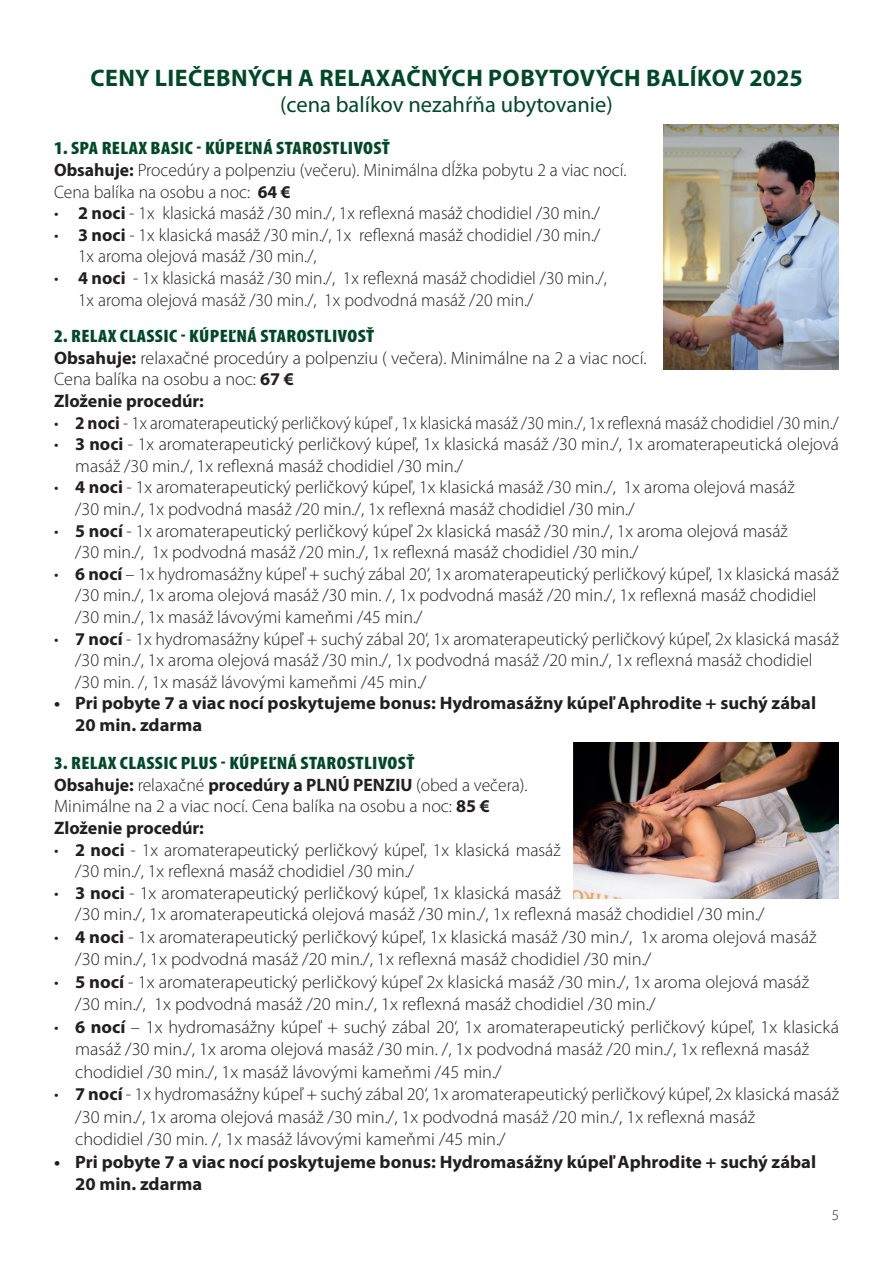
<style>
.page{position:relative;width:893px;height:1263px;background:#fff}
.page>*{position:absolute;margin:0;border:0;box-sizing:border-box;transform-origin:0 0}
.Východzie{font:700 24px "Myriad Pro";letter-spacing:.02em;color:#014829}
.Východzie-2{font:22.5px "Myriad Pro";color:#014829}
.Východzie-3{font:300 18px/21.6px "Myriad Pro";color:#231f20}
.Východzie-4{font:700 18px "Myriad Pro";color:#231f20}
.Východzie-5{font:900 condensed 18px "Myriad Pro";letter-spacing:.02em;color:#014829;scale:1.1 1}
.Východzie-6{font:300 15px "Myriad Pro";color:#231f20}
.s1{font-weight:700}
.s2{font-weight:300}
</style>
<div class="page">
<img style="left:664px;top:124px;width:175px;height:245px">
<img style="left:573px;top:742px;width:266px;height:157px">
<p class="Východzie" style="left:90px;top:63px;width:714px">CENY LIEČEBNÝCH A RELAXAČNÝCH POBYTOVÝCH BALÍKOV 2025</p>
<p class="Východzie-2" style="left:280px;top:90px;width:334px">(cena balíkov nezahŕňa ubytovanie)</p>
<p class="Východzie-5" style="left:54px;top:138px;width:307px">1. SPA RELAX BASIC - KÚPEĽNÁ STAROSTLIVOSŤ</p>
<p class="Východzie-3" style="left:54px;top:159px;width:574px"><span class="s1">Obsahuje:</span> Procedúry a polpenziu (večeru). Minimálna dĺžka pobytu 2 a viac nocí.</p>
<p class="Východzie-3" style="left:54px;top:181px;width:238px">Cena balíka na osobu a noc: <span class="s1">64 €</span></p>
<p class="Východzie-3" style="left:54px;top:202px;width:548px">• <span class="s1">2 noci</span> - 1x klasická masáž /30 min./, 1x reflexná masáž chodidiel /30 min./</p>
<p class="Východzie-3" style="left:54px;top:224px;width:548px">• <span class="s1">3 noci</span> - 1x klasická masáž /30 min./, 1x reflexná masáž chodidiel /30 min./</p>
<p class="Východzie-3" style="left:78px;top:245px;width:240px">1x aroma olejová masáž /30 min./,</p>
<p class="Východzie-3" style="left:54px;top:267px;width:555px">• <span class="s1">4 noci</span> - 1x klasická masáž /30 min./, 1x reflexná masáž chodidiel /30 min./,</p>
<p class="Východzie-3" style="left:78px;top:289px;width:457px">1x aroma olejová masáž /30 min./, 1x podvodná masáž /20 min./</p>
<p class="Východzie-5" style="left:54px;top:326px;width:293px">2. RELAX CLASSIC - KÚPEĽNÁ STAROSTLIVOSŤ</p>
<p class="Východzie-3" style="left:54px;top:347px;width:594px"><span class="s1">Obsahuje:</span> relaxačné procedúry a polpenziu ( večera). Minimálne na 2 a viac nocí.<br>Cena balíka na osobu a noc: <span class="s1">67 €</span></p>
<p class="Východzie-4" style="left:54px;top:389px;width:151px">Zloženie procedúr:</p>
<p class="Východzie-3" style="left:54px;top:412px;width:786px">• <span class="s1">2 noci</span> - 1x aromaterapeutický perličkový kúpeľ , 1x klasická masáž /30 min./, 1x reflexná masáž chodidiel /30 min./</p>
<p class="Východzie-3" style="left:75px;top:433px;width:765px;text-indent:-21px">• <span class="s1">3 noci</span> - 1x aromaterapeutický perličkový kúpeľ, 1x klasická masáž /30 min./, 1x aromaterapeutická olejová masáž /30 min./, 1x reflexná masáž chodidiel /30 min./</p>
<p class="Východzie-3" style="left:54px;top:476px;width:742px">• <span class="s1">4 noci</span> - 1x aromaterapeutický perličkový kúpeľ, 1x klasická masáž /30 min./, 1x aroma olejová masáž</p>
<p class="Východzie-3" style="left:75px;top:498px;width:561px">/30 min./, 1x podvodná masáž /20 min./, 1x reflexná masáž chodidiel /30 min./</p>
<p class="Východzie-3" style="left:54px;top:520px;width:735px">• <span class="s1">5 nocí</span> - 1x aromaterapeutický perličkový kúpeľ 2x klasická masáž /30 min./, 1x aroma olejová masáž</p>
<p class="Východzie-3" style="left:75px;top:541px;width:565px">/30 min./, 1x podvodná masáž /20 min./, 1x reflexná masáž chodidiel /30 min./</p>
<p class="Východzie-3" style="left:54px;top:563px;width:786px;text-align:center">• <span class="s1">6 nocí</span> – 1x hydromasážny kúpeľ + suchý zábal 20‘, 1x aromaterapeutický perličkový kúpeľ, 1x klasická masáž /30 min./, 1x aroma olejová masáž /30 min. /, 1x podvodná masáž /20 min./, 1x reflexná masáž chodidiel</p>
<p class="Východzie-3" style="left:75px;top:606px;width:349px">/30 min./, 1x masáž lávovými kameňmi /45 min./</p>
<p class="Východzie-3" style="left:54px;top:628px;width:786px;text-align:center">• <span class="s1">7 nocí</span> - 1x hydromasážny kúpeľ + suchý zábal 20‘, 1x aromaterapeutický perličkový kúpeľ, 2x klasická masáž /30 min./, 1x aroma olejová masáž /30 min./, 1x podvodná masáž /20 min./, 1x reflexná masáž chodidiel</p>
<p class="Východzie-3" style="left:75px;top:671px;width:353px">/30 min. /, 1x masáž lávovými kameňmi /45 min./</p>
<p class="Východzie-4" style="left:54px;top:692px;width:764px">• Pri pobyte 7 a viac nocí poskytujeme bonus: Hydromasážny kúpeľ Aphrodite + suchý zábal</p>
<p class="Východzie-4" style="left:75px;top:713px;width:128px">20 min. zdarma</p>
<p class="Východzie-5" style="left:54px;top:753px;width:329px">3. RELAX CLASSIC PLUS - KÚPEĽNÁ STAROSTLIVOSŤ</p>
<p class="Východzie-4" style="left:54px;top:773px;width:475px">Obsahuje: <span class="s2">relaxačné</span> procedúry a PLNÚ PENZIU <span class="s2">(obed a večera).</span></p>
<p class="Východzie-3" style="left:54px;top:795px;width:437px">Minimálne na 2 a viac nocí. Cena balíka na osobu a noc: <span class="s1">85 €</span></p>
<p class="Východzie-4" style="left:54px;top:816px;width:151px">Zloženie procedúr:</p>
<p class="Východzie-3" style="left:75px;top:839px;width:487px;text-indent:-21px">• <span class="s1">2 noci</span> - 1x aromaterapeutický perličkový kúpeľ, 1x klasická masáž /30 min./, 1x reflexná masáž chodidiel /30 min./</p>
<p class="Východzie-3" style="left:75px;top:882px;width:691px;text-indent:-21px">• <span class="s1">3 noci</span> - 1x aromaterapeutický perličkový kúpeľ, 1x klasická masáž<br>/30 min./, 1x aromaterapeutická olejová masáž /30 min./, 1x reflexná masáž chodidiel /30 min./</p>
<p class="Východzie-3" style="left:54px;top:926px;width:764px">• <span class="s1">4 noci</span> - 1x aromaterapeutický perličkový kúpeľ, 1x klasická masáž /30 min./, 1x aroma olejová masáž</p>
<p class="Východzie-3" style="left:75px;top:948px;width:578px">/30 min./, 1x podvodná masáž /20 min./, 1x reflexná masáž chodidiel /30 min./</p>
<p class="Východzie-3" style="left:75px;top:970px;width:735px;line-height:22.5px;text-indent:-21px">• <span class="s1">5 nocí</span> - 1x aromaterapeutický perličkový kúpeľ 2x klasická masáž /30 min./, 1x aroma olejová masáž /30 min./, 1x podvodná masáž /20 min./, 1x reflexná masáž chodidiel /30 min./</p>
<p class="Východzie-3" style="left:54px;top:1015px;width:786px;line-height:22.5px;text-align:center">• <span class="s1">6 nocí</span> – 1x hydromasážny kúpeľ + suchý zábal 20‘, 1x aromaterapeutický perličkový kúpeľ, 1x klasická masáž /30 min./, 1x aroma olejová masáž /30 min. /, 1x podvodná masáž /20 min./, 1x reflexná masáž</p>
<p class="Východzie-3" style="left:75px;top:1061px;width:428px">chodidiel /30 min./, 1x masáž lávovými kameňmi /45 min./</p>
<p class="Východzie-3" style="left:75px;top:1083px;width:765px;line-height:22.5px;text-indent:-21px">• <span class="s1">7 nocí</span> - 1x hydromasážny kúpeľ + suchý zábal 20‘, 1x aromaterapeutický perličkový kúpeľ, 2x klasická masáž /30 min./, 1x aroma olejová masáž /30 min./, 1x podvodná masáž /20 min./, 1x reflexná masáž</p>
<p class="Východzie-3" style="left:75px;top:1128px;width:432px">chodidiel /30 min. /, 1x masáž lávovými kameňmi /45 min./</p>
<p class="Východzie-4" style="left:54px;top:1150px;width:764px">• Pri pobyte 7 a viac nocí poskytujeme bonus: Hydromasážny kúpeľ Aphrodite + suchý zábal</p>
<p class="Východzie-4" style="left:75px;top:1172px;width:128px">20 min. zdarma</p>
<p class="Východzie-6" style="left:832px;top:1206px;width:9px">5</p>
</div>
